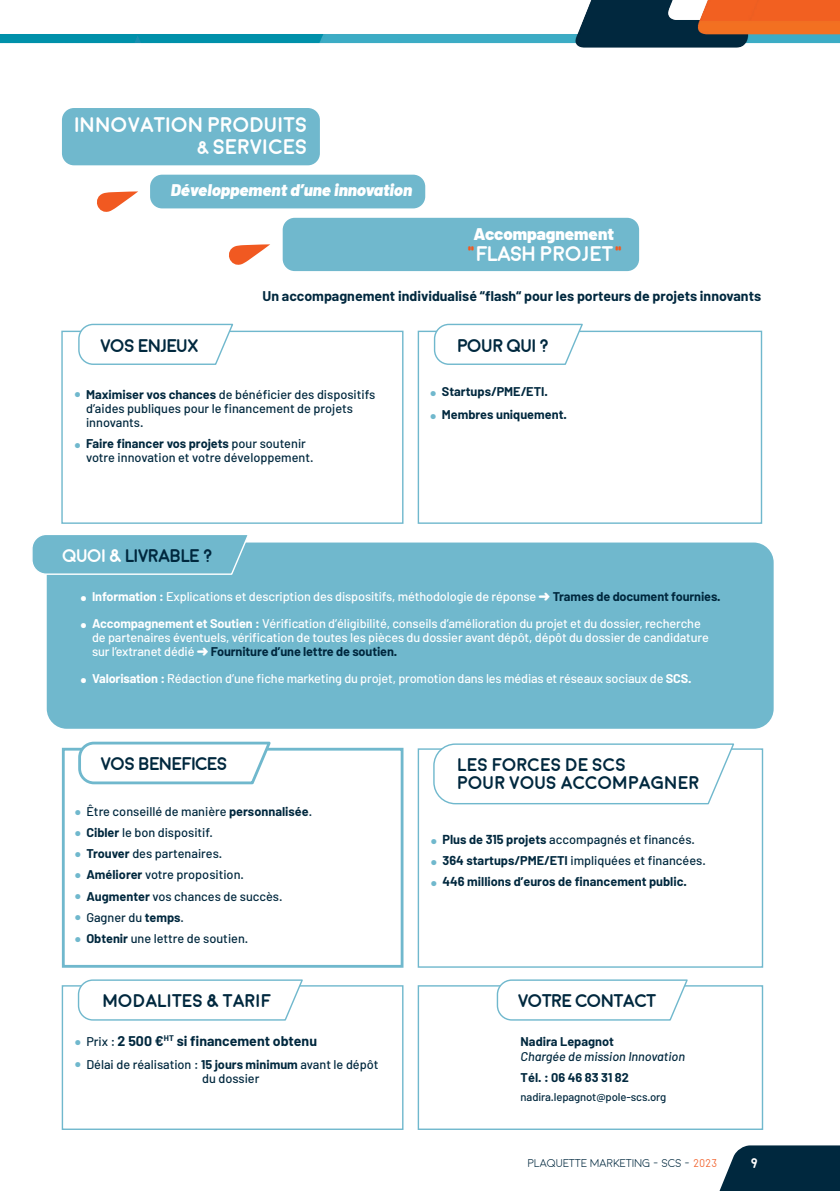
<style>
.page{position:relative;width:840px;height:1191px;background:#fff}
.page>*{position:absolute;margin:0;border:0;box-sizing:border-box;transform-origin:0 0}
.t1{font:700 21.2px "Moon";letter-spacing:-.04em;color:#fff}
.t2{font:700 18.4px/18.4px "Moon";letter-spacing:-.04em;color:#00283e}
.t3{font:italic 900 17px "Barlow";color:#fff}
.t4{font:900 17px "Barlow";color:#fff}
.t5{font:700 14.2px "Barlow";color:#00283e}
.t6{font:700 14.2px "Moon";color:#fff}
.t7{font:500 12.6px/14.2px "Barlow";color:#00283e}
.t8{font:500 12.6px/14.2px "Barlow";letter-spacing:-.01em;color:#fff}
.t9{font:700 12.6px "Barlow";color:#00283e}
.t10{font:italic 500 12.6px "Barlow";color:#00283e}
.t11{font:500 11.2px "Barlow";letter-spacing:-.01em;color:#00283e}
.t12{font:300 11.2px "Moon";color:#00283e}
.s1{font-size:18.4px}
.s2{color:#f15921}
.s3{color:#70b8cd}
.s4{font-weight:700}
.s5{color:#fff}
.s6{font-weight:700;color:#00283e}
.s7{font-style:inherit}
.s8{font-weight:500;font-size:12.6px}
</style>
<div class="page">
<svg style="left:719px;top:1145px;width:120px;height:46px;background:#183c50"></svg>
<img style="left:0;top:0;width:839px;height:48px">
<div style="left:282px;top:218px;width:356px;height:53px;background:#70b8cd;border-radius:12px"></div>
<div style="left:150px;top:175px;width:275px;height:33px;background:#70b8cd;border-radius:12px"></div>
<div style="left:62px;top:108px;width:258px;height:57px;background:#70b8cd;border-radius:12px"></div>
<svg style="left:97px;top:191px;width:41px;height:21px"></svg>
<svg style="left:229px;top:244px;width:41px;height:21px"></svg>
<div style="left:47px;top:542px;width:726px;height:186px;background:#70b8cd;border-radius:20px"></div>
<svg style="left:32px;top:535px;width:218px;height:40px"></svg>
<div style="left:62px;top:748px;width:341px;height:219px;border:3px solid #70b8cd"></div>
<svg style="left:77px;top:741px;width:196px;height:44px"></svg>
<div style="left:417px;top:748px;width:345px;height:219px;border:1px solid #70b8cd"></div>
<svg style="left:432px;top:743px;width:303px;height:62px"></svg>
<div style="left:62px;top:985px;width:341px;height:145px;border:1px solid #70b8cd"></div>
<svg style="left:77px;top:979px;width:227px;height:42px"></svg>
<div style="left:417px;top:985px;width:345px;height:145px;border:1px solid #70b8cd"></div>
<svg style="left:495px;top:979px;width:193px;height:42px"></svg>
<div style="left:417px;top:331px;width:344px;height:193px;border:1px solid #70b8cd"></div>
<svg style="left:433px;top:323px;width:150px;height:42px"></svg>
<div style="left:61px;top:331px;width:342px;height:193px;border:1px solid #70b8cd"></div>
<svg style="left:77px;top:323px;width:157px;height:42px"></svg>
<p class="t1" style="left:74px;top:115px;width:235px">INNOVATION PRODUITS</p>
<p class="t1" style="left:197px;top:136px;width:112px"><span class="s1">&amp;</span> SERVICES</p>
<p class="t3" style="left:170px;top:180px;width:243px">Développement d’une innovation</p>
<p class="t4" style="left:473px;top:223px;width:142px">Accompagnement</p>
<p class="t1" style="left:465px;top:243px;width:160px"><span class="s2">“</span>FLASH PROJET<span class="s2">“</span></p>
<p class="t2" style="left:100px;top:336px;width:100px">VOS ENJEUX</p>
<p class="t5" style="left:262px;top:287px;width:500px">Un accompagnement individualisé “flash“ pour les porteurs de projets innovants</p>
<p class="t2" style="left:457px;top:336px;width:93px">POUR QUI ?</p>
<p class="t7" style="left:86px;top:387px;width:290px;text-indent:-11px"><span class="s3">●</span> <span class="s4">Maximiser vos chances</span> de bénéficier des dispositifs d’aides publiques pour le financement de projets innovants.</p>
<p class="t7" style="left:86px;top:436px;width:229px;text-indent:-11px"><span class="s3">●</span> <span class="s4">Faire financer vos projets</span> pour soutenir votre innovation et votre développement.</p>
<p class="t2" style="left:62px;top:546px;width:152px"><span class="s5">QUOI &amp;</span> LIVRABLE ?</p>
<p class="t9" style="left:430px;top:383px;width:119px"><span class="s3">●</span> Startups/PME/ETI.</p>
<p class="t9" style="left:430px;top:406px;width:138px"><span class="s3">●</span> Membres uniquement.</p>
<p class="t8" style="left:81px;top:589px;width:641px">● <span class="s4">Information :</span> Explications et description des dispositifs, méthodologie de réponse ➜ <span class="s6">Trames de document fournies.</span></p>
<p class="t8" style="left:92px;top:616px;width:618px;text-indent:-11px">● <span class="s4">Accompagnement et Soutien :</span> Vérification d’éligibilité, conseils d’amélioration du projet et du dossier, recherche de partenaires éventuels, vérification de toutes les pièces du dossier avant dépôt, dépôt du dossier de candidature sur l’extranet dédié ➜ <span class="s6">Fourniture d’une lettre de soutien.</span></p>
<p class="t8" style="left:81px;top:671px;width:612px">● <span class="s4">Valorisation :</span> Rédaction d’une fiche marketing du projet, promotion dans les médias et réseaux sociaux de <span class="s4">SCS.</span></p>
<p class="t2" style="left:101px;top:754px;width:128px">VOS BENEFICES</p>
<p class="t7" style="left:75px;top:804px;width:238px"><span class="s3">●</span> Être conseillé de manière <span class="s4">personnalisée</span>.</p>
<p class="t7" style="left:75px;top:825px;width:139px"><span class="s3">●</span> <span class="s4">Cibler</span> le bon dispositif.</p>
<p class="t7" style="left:75px;top:846px;width:149px"><span class="s3">●</span> <span class="s4">Trouver</span> des partenaires.</p>
<p class="t7" style="left:75px;top:867px;width:170px"><span class="s3">●</span> <span class="s4">Améliorer</span> votre proposition.</p>
<p class="t7" style="left:75px;top:888px;width:209px"><span class="s3">●</span> <span class="s4">Augmenter</span> vos chances de succès.</p>
<p class="t7" style="left:75px;top:910px;width:110px"><span class="s3">●</span> Gagner du <span class="s4">temps</span>.</p>
<p class="t7" style="left:75px;top:931px;width:174px"><span class="s3">●</span> <span class="s4">Obtenir</span> une lettre de soutien.</p>
<p class="t2" style="left:456px;top:756px;width:244px">LES FORCES DE SCS<br>POUR VOUS ACCOMPAGNER</p>
<p class="t7" style="left:431px;top:831px;width:265px"><span class="s3">●</span> <span class="s4">Plus de 315</span> <span class="s4">projets</span> accompagnés et financés.</p>
<p class="t7" style="left:431px;top:853px;width:276px"><span class="s3">●</span> <span class="s4">3</span><span class="s4">64</span> <span class="s4">startups/PME/ETI</span> impliquées et financées.</p>
<p class="t9" style="left:431px;top:874px;width:257px"><span class="s3">●</span> <span class="s7">446</span> millions d’<span class="s7">euros</span> de financement public.</p>
<p class="t2" style="left:102px;top:992px;width:171px">MODALITES &amp; TARIF</p>
<p class="t2" style="left:518px;top:992px;width:140px">VOTRE CONTACT</p>
<p class="t5" style="left:75px;top:1032px;width:243px"><span class="s3">●</span> <span class="s8">Prix :</span> 2 500 €<sup>HT</sup> si financement obtenu</p>
<p class="t7" style="left:202px;top:1056px;width:178px;text-indent:-127px"><span class="s3">●</span> Délai de réalisation : <span class="s4">15 jours minimum</span> avant le dépôt du dossier</p>
<p class="t9" style="left:520px;top:1033px;width:95px">Nadira Lepagnot</p>
<p class="t10" style="left:520px;top:1048px;width:166px">Chargée de mission Innovation</p>
<p class="t9" style="left:520px;top:1069px;width:110px">Tél. : 06 46 83 31 82</p>
<p class="t11" style="left:520px;top:1089px;width:147px">nadira.lepagnot@pole-scs.org</p>
<p class="t12" style="left:527px;top:1157px;width:191px">PLAQUETTE MARKETING - SCS - <span class="s2">2023</span></p>
<p class="t6" style="left:749px;top:1155px;width:10px">9</p>
</div>
